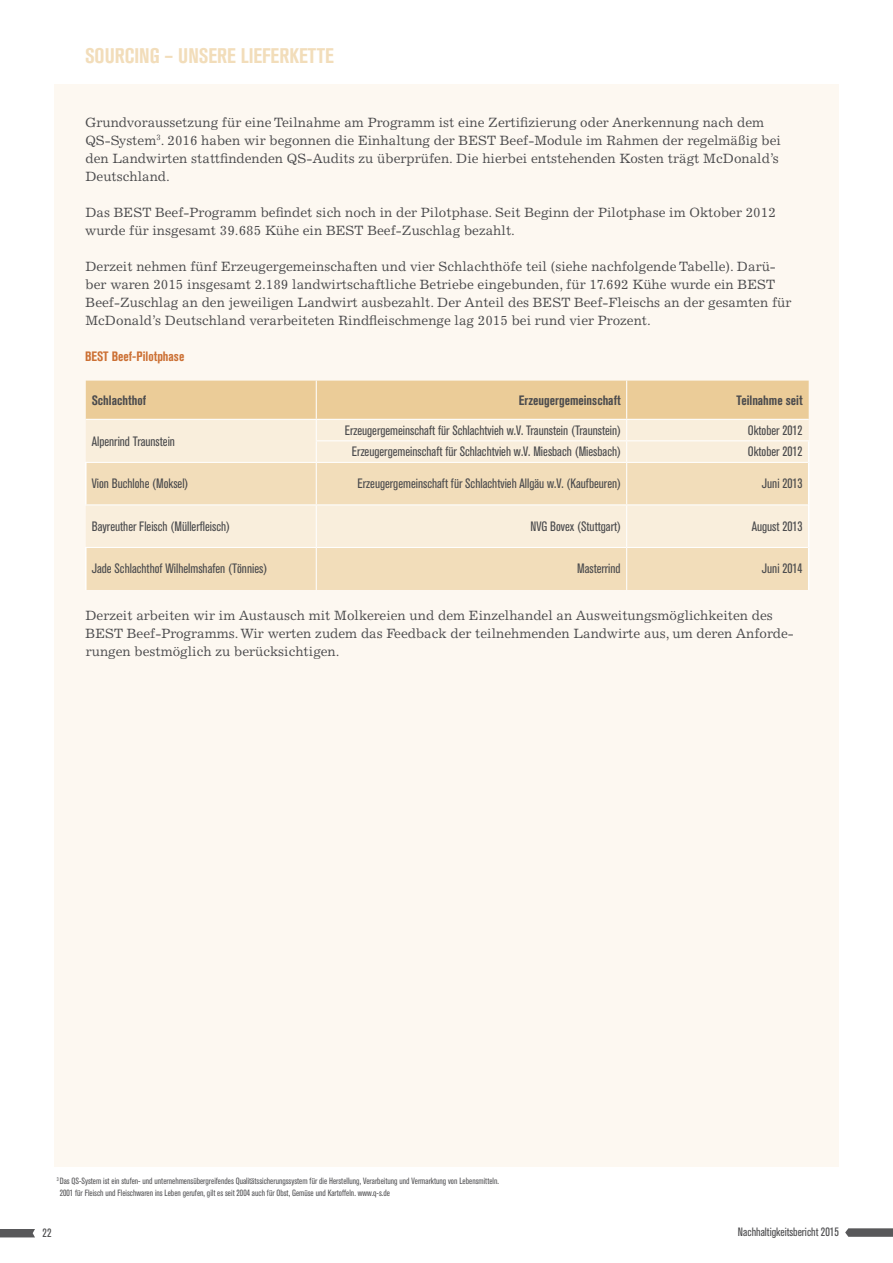
<style>
.page{position:relative;width:893px;height:1263px;background:#fff}
.page>*{position:absolute;margin:0;border:0;box-sizing:border-box;transform-origin:0 0}
.t1{font:700 condensed 21px "Akzidenz Grotesk BQ";color:#f2ddba}
.t2{font:13.5px/18px "Excelsior LT Std";color:#4b4b4d}
.t3{font:condensed 13.5px "Akzidenz Grotesk BQ";color:#4b4b4d}
.t4{font:700 condensed 13.5px "Akzidenz Grotesk BQ";color:#4b4b4d}
.t5{font:700 condensed 13.5px "Akzidenz Grotesk BQ";color:#cc7034}
.t6{font:condensed 12px "Akzidenz Grotesk BQ";color:#4b4b4d}
.t7{font:condensed 9px/12px "Akzidenz Grotesk BQ";color:#58585a}
</style>
<div class="page">
<svg style="left:0;top:1229px;width:35px;height:8px"></svg>
<svg style="left:845px;top:1228px;width:48px;height:9px"></svg>
<div style="left:54px;top:84px;width:785px;height:1082px;background:#fdf8f1"></div>
<svg style="left:86px;top:463px;width:722px;height:127px;background:#f4e2c5"></svg>
<hr style="left:85px;top:463px;width:2px;height:41px;background:#fff">
<hr style="left:808px;top:462px;width:1px;height:43px;background:#fff">
<hr style="left:808px;top:505px;width:1px;height:42px;background:#fff">
<hr style="left:85px;top:548px;width:2px;height:42px;background:#fff">
<hr style="left:808px;top:547px;width:1px;height:43px;background:#fff">
<svg style="left:86px;top:381px;width:723px;height:81px;background:#f2debd"></svg>
<hr style="left:85px;top:462px;width:231px;height:1px;background:#fff">
<hr style="left:316px;top:462px;width:311px;height:1px;background:#fff">
<hr style="left:316px;top:463px;width:1px;height:41px;background:#fff">
<hr style="left:627px;top:462px;width:181px;height:1px;background:#fff">
<hr style="left:626px;top:463px;width:1px;height:41px;background:#fff">
<hr style="left:85px;top:504px;width:231px;height:1px;background:#fff">
<hr style="left:316px;top:504px;width:311px;height:1px;background:#fff">
<hr style="left:316px;top:505px;width:1px;height:42px;background:#fff">
<hr style="left:627px;top:504px;width:181px;height:1px;background:#fff">
<hr style="left:626px;top:505px;width:1px;height:42px;background:#fff">
<hr style="left:85px;top:547px;width:231px;height:1px;background:#fff">
<hr style="left:316px;top:547px;width:311px;height:1px;background:#fff">
<hr style="left:316px;top:548px;width:1px;height:42px;background:#fff">
<hr style="left:627px;top:547px;width:181px;height:1px;background:#fff">
<hr style="left:626px;top:548px;width:1px;height:42px;background:#fff">
<h1 class="t1" style="left:85px;top:44px;width:250px">SOURCING – UNSERE LIEFERKETTE</h1>
<p class="t2" style="left:85px;top:113px;width:697px">Grundvoraussetzung für eine Teilnahme am Programm ist eine Zertifizierung oder Anerkennung nach dem QS-System<sup>3</sup>. 2016 haben wir begonnen die Einhaltung der BEST Beef-Module im Rahmen der regelmäßig bei den Landwirten stattfindenden QS-Audits zu überprüfen. Die hierbei entstehenden Kosten trägt McDonald’s Deutschland.</p>
<p class="t2" style="left:85px;top:203px;width:692px">Das BEST Beef-Programm befindet sich noch in der Pilotphase. Seit Beginn der Pilotphase im Oktober 2012 wurde für insgesamt 39.685 Kühe ein BEST Beef-Zuschlag bezahlt.</p>
<p class="t2" style="left:85px;top:257px;width:708px">Derzeit nehmen fünf Erzeugergemeinschaften und vier Schlachthöfe teil (siehe nachfolgende Tabelle). Darü&shy;ber waren 2015 insgesamt 2.189 landwirtschaftliche Betriebe eingebunden, für 17.692 Kühe wurde ein BEST Beef-Zuschlag an den jeweiligen Landwirt ausbezahlt. Der Anteil des BEST Beef-Fleischs an der gesamten für McDonald’s Deutschland verarbeiteten Rindfleischmenge lag 2015 bei rund vier Prozent.</p>
<p class="t5" style="left:85px;top:349px;width:101px">BEST Beef-Pilotphase</p>
<p class="t4" style="left:92px;top:393px;width:56px">Schlachthof</p>
<p class="t4" style="left:519px;top:393px;width:103px">Erzeugergemeinschaft</p>
<p class="t4" style="left:737px;top:393px;width:68px">Teilnahme seit</p>
<p class="t3" style="left:92px;top:433px;width:85px">Alpenrind Traunstein</p>
<p class="t3" style="left:345px;top:423px;width:278px">Erzeugergemeinschaft für Schlachtvieh w.V. Traunstein (Traunstein)</p>
<p class="t3" style="left:748px;top:423px;width:56px">Oktober 2012</p>
<p class="t3" style="left:352px;top:444px;width:271px">Erzeugergemeinschaft für Schlachtvieh w.V. Miesbach (Miesbach)</p>
<p class="t3" style="left:748px;top:444px;width:56px">Oktober 2012</p>
<p class="t3" style="left:92px;top:476px;width:98px">Vion Buchlohe (Moksel)</p>
<p class="t3" style="left:358px;top:476px;width:265px">Erzeugergemeinschaft für Schlachtvieh Allgäu w.V. (Kaufbeuren)</p>
<p class="t3" style="left:762px;top:476px;width:42px">Juni 2013</p>
<p class="t3" style="left:92px;top:519px;width:140px">Bayreuther Fleisch (Müllerfleisch)</p>
<p class="t3" style="left:531px;top:519px;width:92px">NVG Bovex (Stuttgart)</p>
<p class="t3" style="left:752px;top:519px;width:52px">August 2013</p>
<p class="t3" style="left:92px;top:561px;width:177px">Jade Schlachthof Wilhelmshafen (Tönnies)</p>
<p class="t3" style="left:577px;top:561px;width:45px">Masterrind</p>
<p class="t3" style="left:762px;top:561px;width:42px">Juni 2014</p>
<p class="t2" style="left:85px;top:606px;width:710px">Derzeit arbeiten wir im Austausch mit Molkereien und dem Einzelhandel an Ausweitungsmöglichkeiten des<br>BEST Beef-Programms. Wir werten zudem das Feedback der teilnehmenden Landwirte aus, um deren Anforde&shy;rungen bestmöglich zu berücksichtigen.</p>
<p class="t7" style="left:60px;top:1175px;width:441px;text-indent:-3px"><sup>3</sup> Das QS-System ist ein stufen- und unternehmensübergreifendes Qualitätssicherungssystem für die Herstellung, Verarbeitung und Vermarktung von Lebensmitteln.<br>2001 für Fleisch und Fleischwaren ins Leben gerufen, gilt es seit 2004 auch für Obst, Gemüse und Kartoffeln. www.q-s.de</p>
<p class="t6" style="left:43px;top:1226px;width:10px">22</p>
<p class="t6" style="left:738px;top:1225px;width:102px">Nachhaltigkeitsbericht 2015</p>
</div>
